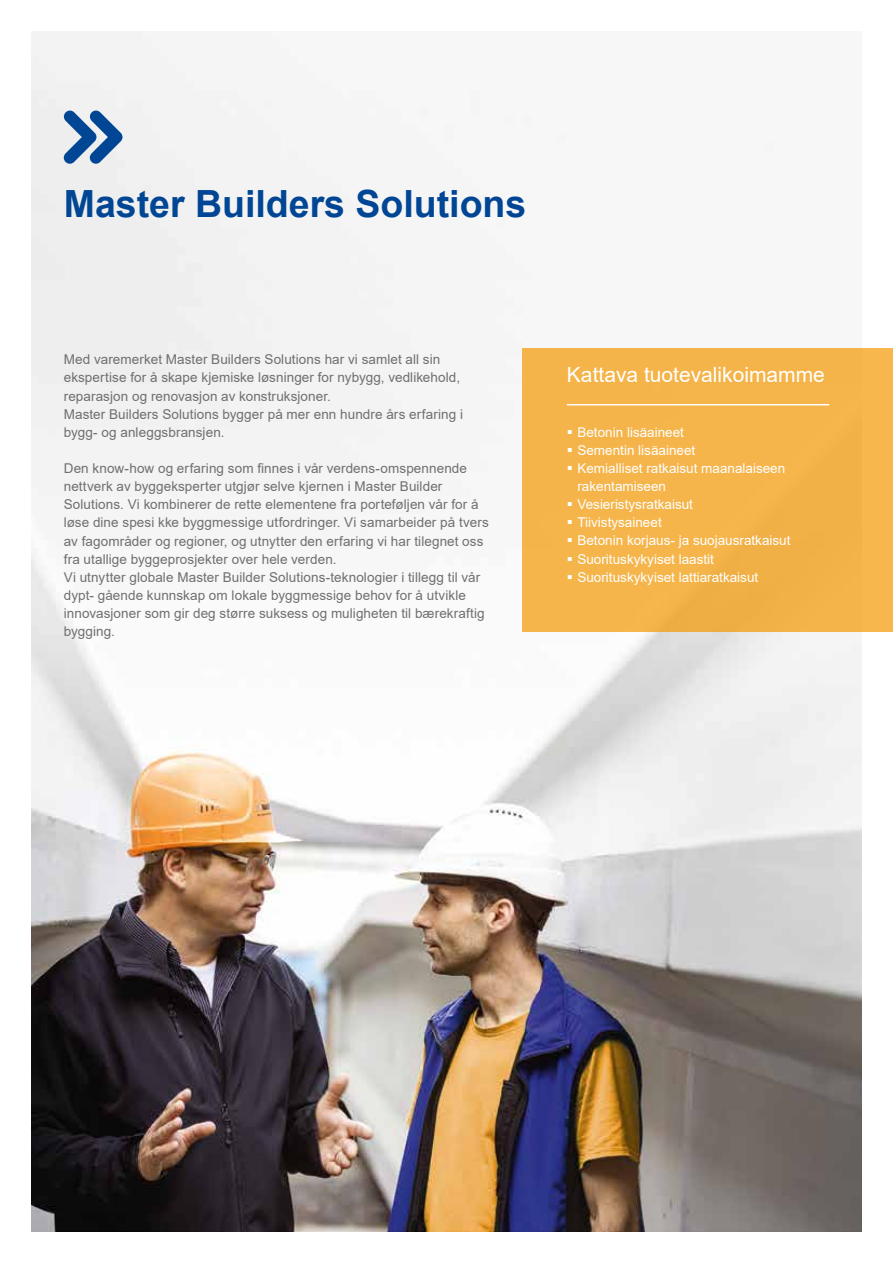
<style>
.page{position:relative;width:893px;height:1263px;background:#fff}
.page>*{position:absolute;margin:0;border:0;box-sizing:border-box;transform-origin:0 0}
.t1{font:700 37.5px "Arial";color:#014694}
.t2{font:21px "Arial";color:#fff}
.t3{font:13.5px/18.1px "Arial";letter-spacing:.005em;color:#706f6f}
.t4{font:13.5px/18.1px "Arial";color:#fff}
</style>
<div class="page">
<img style="left:32px;top:32px;width:829px;height:1199px">
<svg style="left:64px;top:111px;width:58px;height:53px"></svg>
<div style="left:523px;top:348px;width:370px;height:283px;background:#f5b54b"></div>
<hr style="left:567px;top:404px;width:262px;height:1px;background:#fff">
<h1 class="t1" style="left:64px;top:177px;width:464px">Master Builders Solutions</h1>
<p class="t3" style="left:64px;top:350px;width:401px">Med varemerket Master Builders Solutions har vi samlet all sin ekspertise for å skape kjemiske løsninger for nybygg, vedlikehold, reparasjon og renovasjon av konstruksjoner.<br>Master Builders Solutions bygger på mer enn hundre års erfaring i bygg- og anleggsbransjen.</p>
<p class="t3" style="left:64px;top:459px;width:427px">Den know-how og erfaring som finnes i vår verdens-omspennende nettverk av byggeksperter utgjør selve kjernen i Master Builder Solutions. Vi kombinerer de rette elementene fra porteføljen vår for å løse dine spesi kke byggmessige utfordringer. Vi samarbeider på tvers av fagområder og regioner, og utnytter den erfaring vi har tilegnet oss fra utallige byggeprosjekter over hele verden.<br>Vi utnytter globale Master Builder Solutions-teknologier i tillegg til vår dypt- gående kunnskap om lokale byggmessige behov for å utvikle innovasjoner som gir deg større suksess og muligheten til bærekraftig bygging.</p>
<h2 class="t2" style="left:567px;top:361px;width:259px">Kattava tuotevalikoimamme</h2>
<p class="t4" style="left:567px;top:423px;width:119px">▪ Betonin lisäaineet</p>
<p class="t4" style="left:567px;top:441px;width:130px">▪ Sementin lisäaineet</p>
<p class="t4" style="left:577px;top:459px;width:209px;text-indent:-11px">▪ Kemialliset ratkaisut maanalaiseen rakentamiseen</p>
<p class="t4" style="left:567px;top:495px;width:128px">▪ Vesieristysratkaisut</p>
<p class="t4" style="left:567px;top:513px;width:96px">▪ Tiivistysaineet</p>
<p class="t4" style="left:567px;top:531px;width:225px">▪ Betonin korjaus- ja suojausratkaisut</p>
<p class="t4" style="left:567px;top:550px;width:149px">▪ Suorituskykyiset laastit</p>
<p class="t4" style="left:567px;top:568px;width:193px">▪ Suorituskykyiset lattiaratkaisut</p>
</div>
